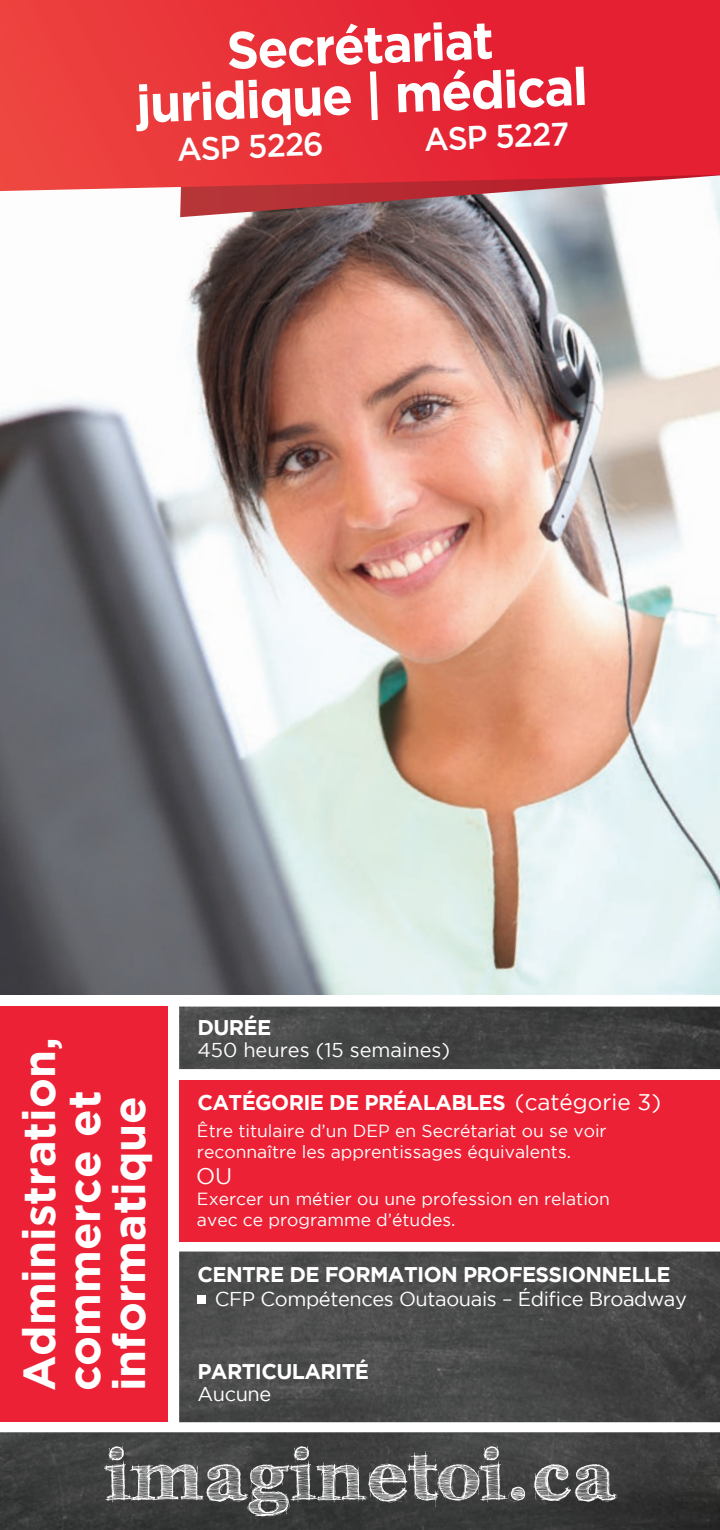
<style>
.page{position:relative;width:720px;height:1530px;background:#fff}
.page>*{position:absolute;margin:0;border:0;box-sizing:border-box;transform-origin:0 0}
.t1{font:700 69.75px "FFF Tusj";letter-spacing:.05em;color:#fff}
.t2{font:700 52.5px/50.2px "Gotham";color:#fff;text-align:center;scale:.96 1}
.t3{font:700 45px/45px "Gotham";color:#fff}
.t4{font:500 32.5px "Gotham";color:#fff;scale:.96 1}
.t5{font:22.5px "Gotham";color:#fff}
.t6{font:700 21.25px "Gotham";letter-spacing:-.03em;color:#fff}
.t7{font:20px "Gotham";letter-spacing:-.02em;color:#fff}
.t8{font:20px "Gotham";color:#fff}
.t9{font:17.5px/21px "Gotham";color:#fff}
.s1{font-weight:400;font-size:22.5px}
</style>
<div class="page">
<img style="left:0;top:191px;width:720px;height:804px">
<img style="left:0;top:1007px;width:720px;height:523px">
<div style="left:197px;top:1296px;width:9px;height:8px;background:#fff"></div>
<svg style="left:180px;top:191px;width:540px;height:26px"></svg>
<svg style="left:0;top:0;width:720px;height:191px;background:#e63039"></svg>
<h2 class="t2" style="left:133px;top:27px;width:472px;rotate:-2deg">Secrétariat juridique | médical</h2>
<h3 class="t4" style="left:176px;top:130px;width:154px;rotate:-2deg">ASP 5226</h3>
<h3 class="t4" style="left:423px;top:120px;width:153px;rotate:-2deg">ASP 5227</h3>
<h3 class="t3" style="left:15px;top:1391px;width:355px;rotate:-90deg">Administration, commerce et informatique</h3>
<p class="t6" style="left:197px;top:1015px;width:75px">DURÉE</p>
<p class="t8" style="left:197px;top:1039px;width:254px">450 heures (15 semaines)</p>
<p class="t6" style="left:197px;top:1090px;width:465px">CATÉGORIE DE PRÉALABLES <span class="s1">(catégorie 3)</span></p>
<p class="t9" style="left:197px;top:1120px;width:411px">Être titulaire d’un DEP en Secrétariat ou se voir reconnaître les apprentissages équivalents.</p>
<p class="t9" style="left:197px;top:1188px;width:415px">Exercer un métier ou une profession en relation avec ce programme d’études.</p>
<p class="t5" style="left:196px;top:1163px;width:38px">OU</p>
<p class="t6" style="left:197px;top:1263px;width:475px">CENTRE DE FORMATION PROFESSIONNELLE</p>
<p class="t7" style="left:215px;top:1287px;width:474px">CFP Compétences Outaouais – Édifice Broadway</p>
<p class="t6" style="left:197px;top:1359px;width:173px">PARTICULARITÉ</p>
<p class="t7" style="left:197px;top:1383px;width:76px">Aucune</p>
<h1 class="t1" style="left:106px;top:1434px;width:508px">imaginetoi.ca</h1>
</div>
